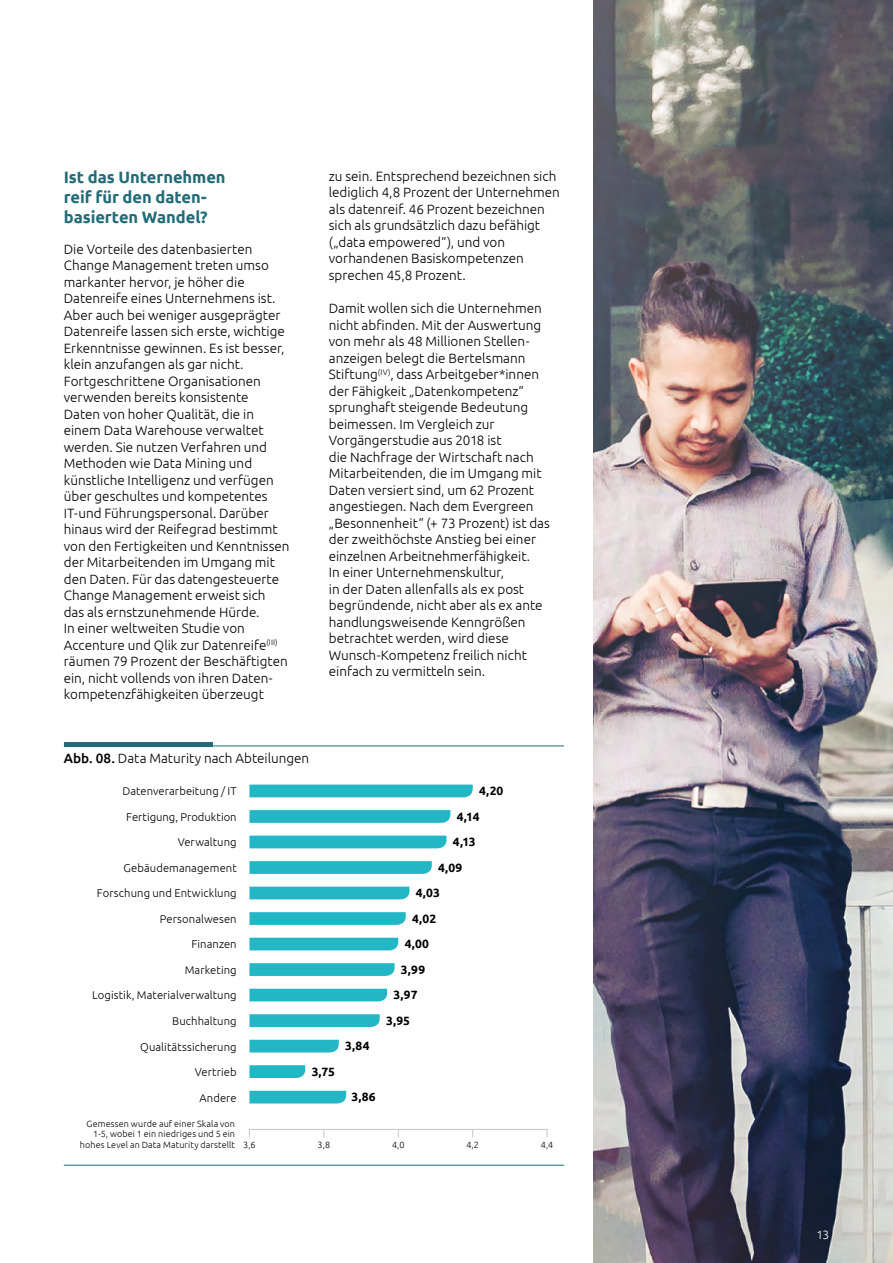
<style>
.page{position:relative;width:893px;height:1263px;background:#fff}
.page>*{position:absolute;margin:0;border:0;box-sizing:border-box;transform-origin:0 0}
.t1{font:700 16.5px/19.8px "Ubuntu";letter-spacing:-.005em;color:#216c78}
.t2{font:300 13.5px/16.5px "Ubuntu";color:#000}
.t3{font:700 12px "Ubuntu";letter-spacing:.01em;color:#000}
.t4{font:300 12px "Ubuntu";color:#fff}
.t5{font:300 11.25px "Ubuntu";letter-spacing:.005em;color:#000}
.t6{font:300 9px/10.8px "Ubuntu";letter-spacing:.015em;color:#000;text-align:right}
.s1{font-weight:500}
</style>
<div class="page">
<hr style="left:64px;top:745px;width:500px;height:1px;background:#216c78">
<hr style="left:64px;top:742px;width:148px;height:4px;background:#216c78">
<hr style="left:249px;top:1129px;width:298px;height:1px;background:#c6c6c6">
<div style="left:249px;top:887px;width:160px;height:12px;background:#23b7c5"></div>
<svg style="left:249px;top:912px;width:157px;height:13px"></svg>
<div style="left:249px;top:938px;width:149px;height:12px;background:#23b7c5"></div>
<svg style="left:249px;top:963px;width:146px;height:13px"></svg>
<div style="left:249px;top:989px;width:138px;height:12px;background:#23b7c5"></div>
<svg style="left:249px;top:1014px;width:131px;height:13px"></svg>
<svg style="left:249px;top:1040px;width:90px;height:12px"></svg>
<svg style="left:249px;top:1065px;width:56px;height:13px"></svg>
<svg style="left:249px;top:1091px;width:97px;height:12px"></svg>
<svg style="left:249px;top:861px;width:183px;height:13px"></svg>
<div style="left:249px;top:836px;width:197px;height:12px;background:#23b7c5"></div>
<svg style="left:249px;top:810px;width:201px;height:13px"></svg>
<svg style="left:249px;top:784px;width:224px;height:13px"></svg>
<hr style="left:64px;top:1165px;width:500px;height:1px;background:#216c78">
<img style="left:594px;top:0;width:299px;height:1263px">
<p class="t1" style="left:64px;top:167px;width:163px">Ist das Unternehmen reif für den daten&shy;basierten Wandel?</p>
<p class="t2" style="left:64px;top:240px;width:227px">Die Vorteile des datenbasierten Change Management treten umso markanter hervor, je höher die Datenreife eines Unternehmens ist.<br>Aber auch bei weniger ausgeprägter Datenreife lassen sich erste, wichtige Erkenntnisse gewinnen. Es ist besser, klein anzufangen als gar nicht.<br>Fortgeschrittene Organisationen verwenden bereits konsistente<br>Daten von hoher Qualität, die in einem Data Warehouse verwaltet werden. Sie nutzen Verfahren und Methoden wie Data Mining und künstliche Intelligenz und verfügen über geschultes und kompetentes IT-und Führungspersonal. Darüber hinaus wird der Reifegrad bestimmt von den Fertigkeiten und Kenntnissen der Mitarbeitenden im Umgang mit den Daten. Für das datengesteuerte Change Management erweist sich<br>das als ernstzunehmende Hürde.<br>In einer weltweiten Studie von Accenture und Qlik zur Datenreife<sup>(III) </sup>räumen 79 Prozent der Beschäftigten ein, nicht vollends von ihren Daten&shy;kompetenzfähigkeiten überzeugt</p>
<p class="t2" style="left:64px;top:750px;width:247px"><span class="s1">Abb. 08.</span> Data Maturity nach Abteilungen</p>
<p class="t2" style="left:329px;top:167px;width:233px">zu sein. Entsprechend bezeichnen sich lediglich 4,8 Prozent der Unternehmen als datenreif. 46 Prozent bezeichnen sich als grundsätzlich dazu befähigt („data empowered“), und von vorhandenen Basiskompetenzen sprechen 45,8 Prozent.</p>
<p class="t2" style="left:329px;top:300px;width:223px">Damit wollen sich die Unternehmen nicht abfinden. Mit der Auswertung von mehr als 48 Millionen Stellen&shy;anzeigen belegt die Bertelsmann Stiftung<sup>(IV)</sup>, dass Arbeitgeber*innen der Fähigkeit „Datenkompetenz“ sprunghaft steigende Bedeutung beimessen. Im Vergleich zur Vorgängerstudie aus 2018 ist<br>die Nachfrage der Wirtschaft nach Mitarbeitenden, die im Umgang mit Daten versiert sind, um 62 Prozent angestiegen. Nach dem Evergreen „Besonnenheit“ (+ 73 Prozent) ist das der zweithöchste Anstieg bei einer einzelnen Arbeitnehmerfähigkeit.<br>In einer Unternehmenskultur,<br>in der Daten allenfalls als ex post begründende, nicht aber als ex ante handlungsweisende Kenngrößen betrachtet werden, wird diese Wunsch-Kompetenz freilich nicht einfach zu vermitteln sein.</p>
<p class="t5" style="left:122px;top:784px;width:116px">Datenverarbeitung / IT</p>
<p class="t3" style="left:479px;top:784px;width:26px">4,20</p>
<p class="t5" style="left:126px;top:810px;width:112px">Fertigung, Produktion</p>
<p class="t5" style="left:178px;top:835px;width:61px">Verwaltung</p>
<p class="t5" style="left:124px;top:861px;width:115px">Gebäudemanagement</p>
<p class="t5" style="left:97px;top:887px;width:141px">Forschung und Entwicklung</p>
<p class="t5" style="left:160px;top:912px;width:78px">Personalwesen</p>
<p class="t5" style="left:191px;top:938px;width:47px">Finanzen</p>
<p class="t5" style="left:185px;top:963px;width:53px">Marketing</p>
<p class="t5" style="left:92px;top:989px;width:146px">Logistik, Materialverwaltung</p>
<p class="t5" style="left:172px;top:1014px;width:66px">Buchhaltung</p>
<p class="t5" style="left:140px;top:1040px;width:98px">Qualitätssicherung</p>
<p class="t5" style="left:195px;top:1065px;width:43px">Vertrieb</p>
<p class="t5" style="left:199px;top:1091px;width:39px">Andere</p>
<p class="t3" style="left:457px;top:809px;width:24px">4,14</p>
<p class="t3" style="left:453px;top:835px;width:24px">4,13</p>
<p class="t3" style="left:438px;top:860px;width:26px">4,09</p>
<p class="t3" style="left:416px;top:886px;width:26px">4,03</p>
<p class="t3" style="left:412px;top:911px;width:26px">4,02</p>
<p class="t3" style="left:405px;top:937px;width:26px">4,00</p>
<p class="t3" style="left:401px;top:962px;width:26px">3,99</p>
<p class="t3" style="left:393px;top:988px;width:25px">3,97</p>
<p class="t3" style="left:386px;top:1013px;width:25px">3,95</p>
<p class="t3" style="left:345px;top:1039px;width:26px">3,84</p>
<p class="t3" style="left:312px;top:1064px;width:25px">3,75</p>
<p class="t3" style="left:352px;top:1090px;width:26px">3,86</p>
<p class="t6" style="left:80px;top:1118px;width:157px">Gemessen wurde auf einer Skala von<br>1-5, wobei 1 ein niedriges und 5 ein hohes Level an Data Maturity darstellt</p>
<p class="t6" style="left:243px;top:1139px;width:14px">3,6</p>
<p class="t6" style="left:318px;top:1139px;width:14px">3,8</p>
<p class="t6" style="left:392px;top:1139px;width:14px">4,0</p>
<p class="t6" style="left:466px;top:1139px;width:14px">4,2</p>
<p class="t6" style="left:541px;top:1139px;width:14px">4,4</p>
<p class="t4" style="left:816px;top:1227px;width:14px">13</p>
</div>
